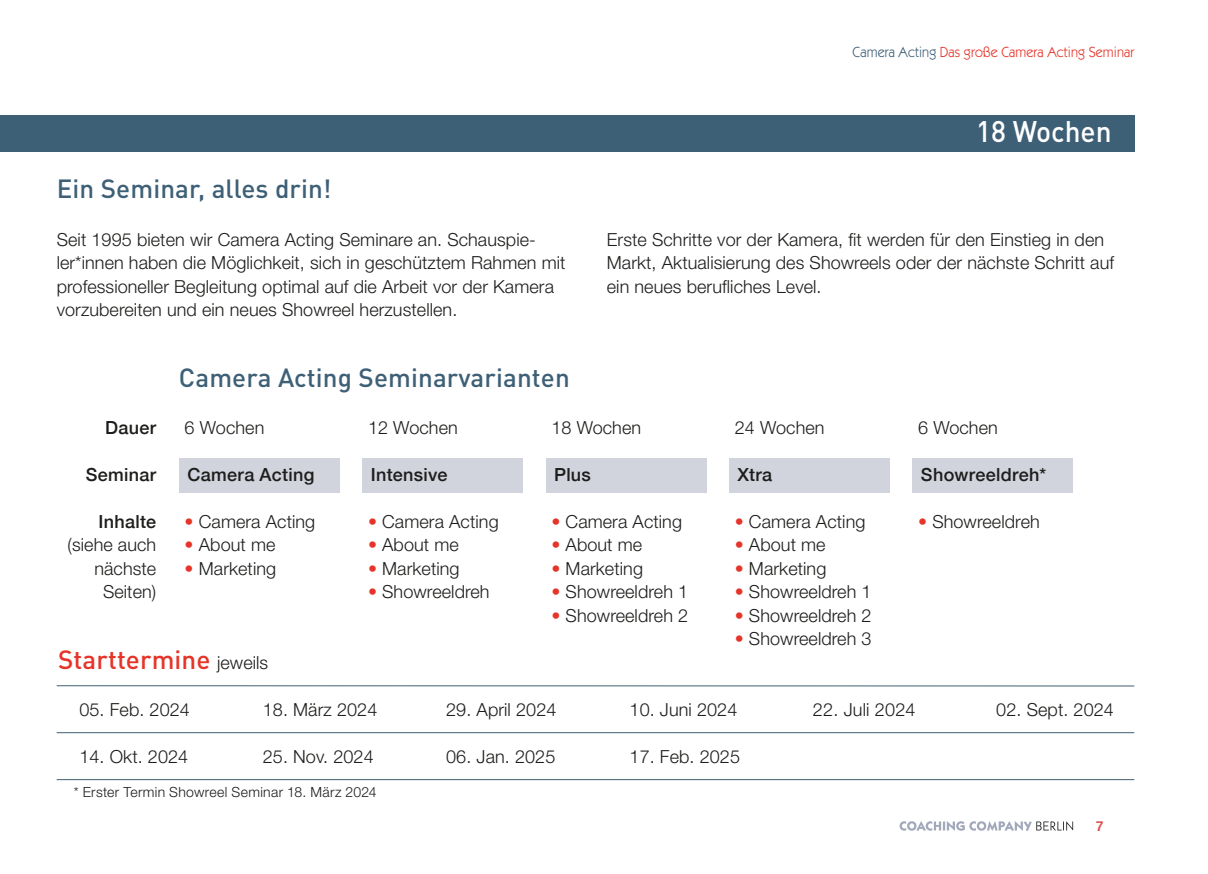
<style>
.page{position:relative;width:1208px;height:874px;background:#fff}
.page>*{position:absolute;margin:0;border:0;box-sizing:border-box;transform-origin:0 0}
.t1{font:500 29.4px "DIN Pro";color:#fff;scale:.95 1}
.t2{font:500 26px "DIN Pro";letter-spacing:.005em;color:#3e6076}
.t3{font:500 26px "DIN Pro";letter-spacing:.005em;color:#e63429}
.t4{font:300 18px/23.6px "Helvetica Neue LT Pro";letter-spacing:.005em;color:#1d1d1b}
.t5{font:500 18px "Helvetica Neue";letter-spacing:.015em;color:#1d1d1b}
.t6{font:14.6px "ITC Kabel Std";letter-spacing:.005em;color:#e63429;scale:.95 1}
.t7{font:300 14px "Helvetica Neue LT Pro";letter-spacing:.025em;color:#1d1d1b}
.t8{font:700 14px "Liberation Sans";color:#de4d4f}
.s1{color:#3e6076}
.s2{color:#e63429}
.s3{font-family:"Helvetica Neue LT Pro";font-weight:300;font-size:18px;color:#1d1d1b}
</style>
<div class="page">
<svg style="left:899px;top:821px;width:174px;height:9px"></svg>
<div style="left:0;top:115px;width:1134px;height:36px;background:#3e6076"></div>
<div style="left:179px;top:458px;width:161px;height:34px;background:#d1d3dd"></div>
<div style="left:912px;top:458px;width:161px;height:34px;background:#d1d3dd"></div>
<div style="left:362px;top:458px;width:161px;height:34px;background:#d1d3dd"></div>
<div style="left:546px;top:458px;width:160px;height:34px;background:#d1d3dd"></div>
<div style="left:729px;top:458px;width:160px;height:34px;background:#d1d3dd"></div>
<hr style="left:57px;top:685px;width:1077px;height:1px;background:#3e6076">
<hr style="left:57px;top:732px;width:1077px;height:1px;background:#3e6076">
<hr style="left:57px;top:778px;width:1077px;height:1px;background:#3e6076">
<p class="t6" style="left:852px;top:44px;width:298px"><span class="s1">Camera Acting</span> Das große Camera Acting Seminar</p>
<h1 class="t1" style="left:976px;top:111px;width:144px">18 Wochen</h1>
<h2 class="t2" style="left:57px;top:171px;width:276px">Ein Seminar, alles drin!</h2>
<p class="t4" style="left:57px;top:227px;width:510px">Seit 1995 bieten wir Camera Acting Seminare an. Schauspie&shy;ler*innen haben die Möglichkeit, sich in geschütztem Rahmen mit professioneller Begleitung optimal auf die Arbeit vor der Kamera vorzubereiten und ein neues Showreel herzustellen.</p>
<p class="t4" style="left:607px;top:227px;width:509px">Erste Schritte vor der Kamera, fit werden für den Einstieg in den<br>Markt, Aktualisierung des Showreels oder der nächste Schritt auf ein neues berufliches Level.</p>
<h2 class="t2" style="left:179px;top:359px;width:392px">Camera Acting Seminarvarianten</h2>
<p class="t5" style="left:105px;top:412px;width:53px">Dauer</p>
<p class="t4" style="left:185px;top:415px;width:81px">6 Wochen</p>
<p class="t4" style="left:368px;top:415px;width:91px">12 Wochen</p>
<p class="t4" style="left:551px;top:415px;width:91px">18 Wochen</p>
<p class="t4" style="left:734px;top:415px;width:91px">24 Wochen</p>
<p class="t4" style="left:918px;top:415px;width:81px">6 Wochen</p>
<p class="t5" style="left:86px;top:459px;width:72px">Seminar</p>
<p class="t5" style="left:98px;top:506px;width:59px">Inhalte</p>
<p class="t4" style="left:68px;top:532px;width:90px;text-align:right">(siehe auch nächste<br>Seiten)</p>
<p class="t5" style="left:187px;top:459px;width:128px">Camera Acting</p>
<p class="t5" style="left:371px;top:459px;width:78px">Intensive</p>
<p class="t5" style="left:554px;top:459px;width:38px">Plus</p>
<p class="t5" style="left:737px;top:459px;width:36px">Xtra</p>
<p class="t5" style="left:921px;top:459px;width:127px">Showreeldreh*</p>
<p class="t4" style="left:185px;top:509px;width:132px"><span class="s2">•</span> Camera Acting</p>
<p class="t4" style="left:368px;top:509px;width:132px"><span class="s2">•</span> Camera Acting</p>
<p class="t4" style="left:551px;top:509px;width:132px"><span class="s2">•</span> Camera Acting</p>
<p class="t4" style="left:734px;top:509px;width:132px"><span class="s2">•</span> Camera Acting</p>
<p class="t4" style="left:185px;top:556px;width:93px"><span class="s2">•</span> Marketing</p>
<p class="t4" style="left:918px;top:509px;width:123px"><span class="s2">•</span> Showreeldreh</p>
<p class="t4" style="left:185px;top:532px;width:92px"><span class="s2">•</span> About me</p>
<p class="t4" style="left:368px;top:532px;width:92px"><span class="s2">•</span> About me</p>
<p class="t4" style="left:551px;top:532px;width:92px"><span class="s2">•</span> About me</p>
<p class="t4" style="left:735px;top:532px;width:92px"><span class="s2">•</span> About me</p>
<p class="t4" style="left:368px;top:556px;width:93px"><span class="s2">•</span> Marketing</p>
<p class="t4" style="left:551px;top:556px;width:93px"><span class="s2">•</span> Marketing</p>
<p class="t4" style="left:735px;top:556px;width:93px"><span class="s2">•</span> Marketing</p>
<p class="t4" style="left:368px;top:579px;width:123px"><span class="s2">•</span> Showreeldreh</p>
<p class="t4" style="left:551px;top:579px;width:138px"><span class="s2">•</span> Showreeldreh 1</p>
<p class="t4" style="left:551px;top:603px;width:138px"><span class="s2">•</span> Showreeldreh 2</p>
<p class="t4" style="left:735px;top:579px;width:138px"><span class="s2">•</span> Showreeldreh 1</p>
<p class="t4" style="left:735px;top:603px;width:138px"><span class="s2">•</span> Showreeldreh 2</p>
<p class="t4" style="left:735px;top:626px;width:138px"><span class="s2">•</span> Showreeldreh 3</p>
<h2 class="t3" style="left:58px;top:641px;width:212px">Starttermine <span class="s3">jeweils</span></h2>
<p class="t4" style="left:79px;top:697px;width:112px">05. Feb. 2024</p>
<p class="t4" style="left:263px;top:697px;width:116px">18. März 2024</p>
<p class="t4" style="left:996px;top:697px;width:119px">02. Sept. 2024</p>
<p class="t4" style="left:79px;top:744px;width:110px">14. Okt. 2024</p>
<p class="t4" style="left:446px;top:697px;width:112px">29. April 2024</p>
<p class="t4" style="left:629px;top:697px;width:109px">10. Juni 2024</p>
<p class="t4" style="left:813px;top:697px;width:104px">22. Juli 2024</p>
<p class="t4" style="left:263px;top:744px;width:112px">25. Nov. 2024</p>
<p class="t4" style="left:446px;top:744px;width:111px">06. Jan. 2025</p>
<p class="t4" style="left:629px;top:744px;width:112px">17. Feb. 2025</p>
<p class="t7" style="left:74px;top:782px;width:304px">* Erster Termin Showreel Seminar 18. März 2024</p>
<p class="t8" style="left:1095px;top:815px;width:9px">7</p>
</div>
